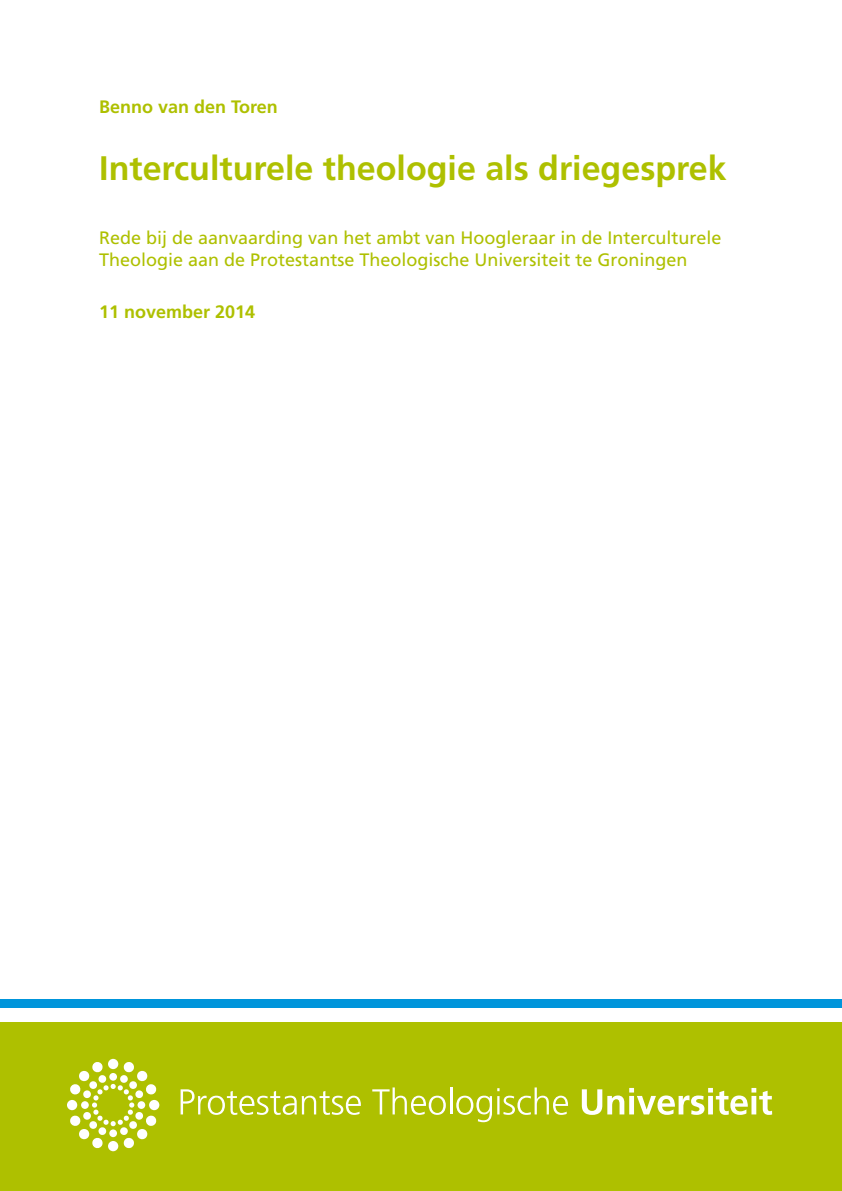
<style>
.page{position:relative;width:842px;height:1191px;background:#fff}
.page>*{position:absolute;margin:0;border:0;box-sizing:border-box;transform-origin:0 0}
.t1{font:700 34px "Frutiger LT Std";color:#aec000}
.t2{font:18px/21.6px "Frutiger LT Std";color:#aec000}
.t3{font:700 18px "Frutiger LT Std";color:#aec000}
</style>
<div class="page">
<div style="left:0;top:1023px;width:842px;height:168px;background:#aec000"></div>
<div style="left:0;top:999px;width:842px;height:8px;background:#0095db"></div>
<svg style="left:181px;top:1089px;width:180px;height:25px"></svg>
<svg style="left:372px;top:1087px;width:74px;height:27px"></svg>
<hr style="left:450px;top:1087px;width:2px;height:27px;background:#fff">
<svg style="left:456px;top:1087px;width:112px;height:35px"></svg>
<svg style="left:582px;top:1088px;width:190px;height:26px"></svg>
<svg style="left:67px;top:1100px;width:10px;height:10px"></svg>
<div style="left:108px;top:1141px;width:10px;height:10px;background:#fff;border-radius:50%"></div>
<svg style="left:149px;top:1100px;width:10px;height:10px"></svg>
<svg style="left:108px;top:1058px;width:10px;height:11px"></svg>
<svg style="left:69px;top:1061px;width:88px;height:87px"></svg>
<p class="t3" style="left:99px;top:96px;width:180px">Benno van den Toren</p>
<h1 class="t1" style="left:99px;top:148px;width:629px">Interculturele theologie als driegesprek</h1>
<p class="t2" style="left:99px;top:227px;width:624px">Rede bij de aanvaarding van het ambt van Hoogleraar in de Interculturele<br>Theologie aan de Protestantse Theologische Universiteit te Groningen</p>
<p class="t3" style="left:99px;top:301px;width:158px">11 november 2014</p>
</div>
